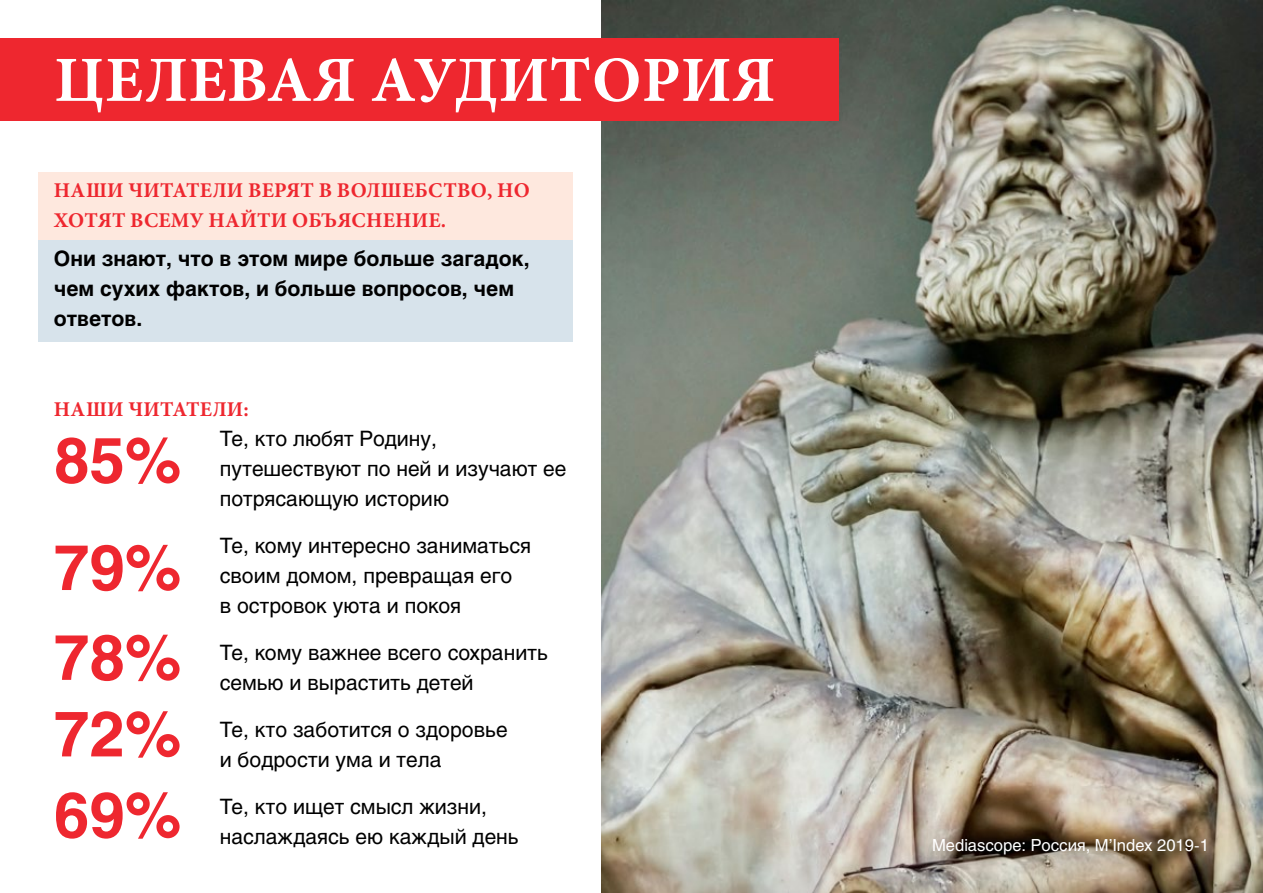
<style>
.page{position:relative;width:1263px;height:893px;background:#fff}
.page>*{position:absolute;margin:0;border:0;box-sizing:border-box;transform-origin:0 0}
.t1{font:700 64.5px "Minion Pro";letter-spacing:.01em;color:#fff}
.t2{font:700 63px/78.8px "Helios";color:#ee272f}
.t3{font:21px/30px "Helios";color:#000}
.t4{font:700 21px/30px "Helios";color:#000}
.t5{font:700 21px/30px "Minion Pro";letter-spacing:.01em;color:#ee272f}
.t6{font:16.5px "Helios";color:#fff}
</style>
<div class="page">
<img style="left:602px;top:0;width:661px;height:893px">
<div style="left:0;top:38px;width:838px;height:83px;background:#ee272f"></div>
<div style="left:38px;top:172px;width:535px;height:169px;background:#d7e3eb"></div>
<div style="left:38px;top:172px;width:535px;height:67px;background:#fee8de"></div>
<h1 class="t1" style="left:54px;top:35px;width:723px">ЦЕЛЕВАЯ АУДИТОРИЯ</h1>
<p class="t5" style="left:54px;top:175px;width:477px">НАШИ ЧИТАТЕЛИ ВЕРЯТ В ВОЛШЕБСТВО, НО<br>ХОТЯТ ВСЕМУ НАЙТИ ОБЪЯСНЕНИЕ.</p>
<p class="t4" style="left:54px;top:243px;width:477px">Они знают, что в этом мире больше загадок, чем сухих фактов, и больше вопросов, чем ответов.</p>
<p class="t5" style="left:54px;top:394px;width:196px">НАШИ ЧИТАТЕЛИ:</p>
<p class="t3" style="left:220px;top:423px;width:348px">Те, кто любят Родину, путешествуют по ней и изучают ее потрясающую историю</p>
<p class="t3" style="left:220px;top:530px;width:313px">Те, кому интересно заниматься своим домом, превращая его<br>в островок уюта и покоя</p>
<p class="t3" style="left:220px;top:637px;width:330px">Те, кому важнее всего сохранить семью и вырастить детей</p>
<p class="t3" style="left:220px;top:714px;width:289px">Те, кто заботится о здоровье и бодрости ума и тела</p>
<p class="t3" style="left:220px;top:791px;width:301px">Те, кто ищет смысл жизни, наслаждаясь ею каждый день</p>
<h2 class="t2" style="left:54px;top:405px;width:129px;line-height:107.4px">85%<br>79%</h2>
<h2 class="t2" style="left:54px;top:617px;width:129px;text-align:justify">78% 72% 69%</h2>
<p class="t6" style="left:932px;top:835px;width:278px">Mediascope: Россия, M’Index 2019-1</p>
</div>
